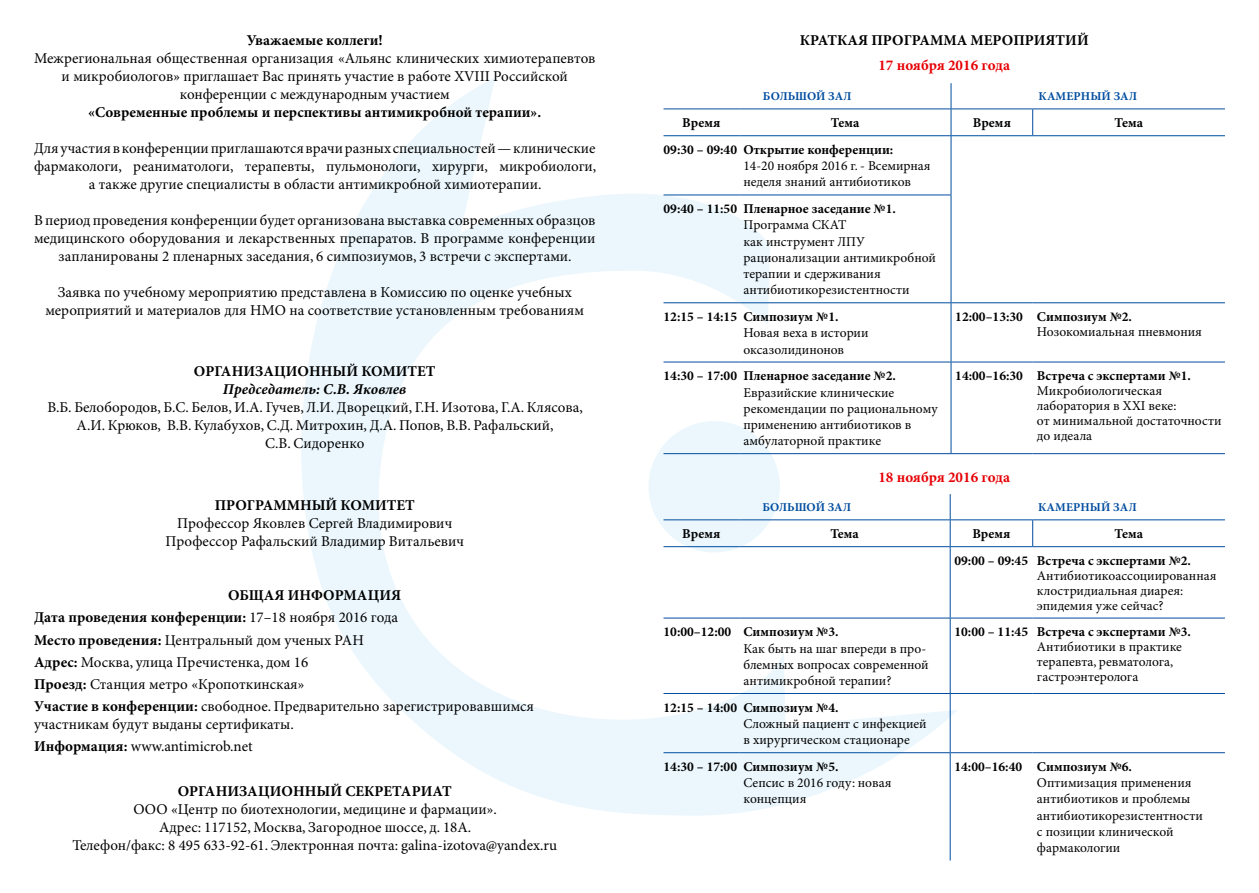
<style>
.page{position:relative;width:1259px;height:893px;background:#fff}
.page>*{position:absolute;margin:0;border:0;box-sizing:border-box;transform-origin:0 0}
.t1{font:15px/18px "Minion Pro";color:#000;text-align:center}
.t2{font:700 15px "Minion Pro";color:#000}
.t3{font:700 15px "Minion Pro";color:#e60005}
.t4{font:italic 700 15px "Minion Pro";color:#000}
.t5{font:13.5px/16.2px "Minion Pro";color:#000}
.t6{font:700 13.5px/26.8px "Minion Pro";color:#000}
.t7{font:700 12px "Minion Pro";letter-spacing:.01em;color:#004d9f}
.s1{font-weight:700}
</style>
<div class="page">
<svg style="left:301px;top:78px;width:656px;height:740px"></svg>
<hr style="left:663px;top:453px;width:76px;height:1px;background:#004d9f">
<hr style="left:739px;top:453px;width:212px;height:1px;background:#004d9f">
<hr style="left:951px;top:453px;width:81px;height:1px;background:#004d9f">
<hr style="left:1032px;top:453px;width:193px;height:1px;background:#004d9f">
<hr style="left:663px;top:109px;width:76px;height:1px;background:#004d9f">
<hr style="left:739px;top:109px;width:212px;height:1px;background:#004d9f">
<hr style="left:951px;top:109px;width:81px;height:1px;background:#004d9f">
<svg style="left:950px;top:83px;width:1px;height:52px"></svg>
<hr style="left:1032px;top:109px;width:193px;height:1px;background:#004d9f">
<svg style="left:1032px;top:109px;width:1px;height:26px"></svg>
<hr style="left:663px;top:135px;width:76px;height:1px;background:#004d9f">
<hr style="left:739px;top:135px;width:212px;height:1px;background:#004d9f">
<hr style="left:951px;top:135px;width:81px;height:1px;background:#004d9f">
<hr style="left:950px;top:136px;width:1px;height:59px;background:#004d9f">
<hr style="left:1032px;top:135px;width:193px;height:1px;background:#004d9f">
<hr style="left:663px;top:195px;width:76px;height:1px;background:#004d9f">
<hr style="left:739px;top:195px;width:212px;height:1px;background:#004d9f">
<hr style="left:950px;top:195px;width:1px;height:107px;background:#004d9f">
<hr style="left:663px;top:302px;width:76px;height:1px;background:#004d9f">
<hr style="left:739px;top:302px;width:212px;height:1px;background:#004d9f">
<hr style="left:951px;top:302px;width:81px;height:1px;background:#004d9f">
<hr style="left:950px;top:303px;width:1px;height:59px;background:#004d9f">
<hr style="left:1032px;top:302px;width:193px;height:1px;background:#004d9f">
<hr style="left:663px;top:362px;width:76px;height:1px;background:#004d9f">
<hr style="left:739px;top:362px;width:212px;height:1px;background:#004d9f">
<hr style="left:951px;top:362px;width:81px;height:1px;background:#004d9f">
<hr style="left:950px;top:362px;width:1px;height:91px;background:#004d9f">
<hr style="left:1032px;top:362px;width:193px;height:1px;background:#004d9f">
<hr style="left:663px;top:519px;width:76px;height:1px;background:#004d9f">
<hr style="left:739px;top:519px;width:211px;height:1px;background:#004d9f">
<hr style="left:950px;top:519px;width:82px;height:1px;background:#004d9f">
<svg style="left:950px;top:494px;width:1px;height:52px"></svg>
<hr style="left:1032px;top:519px;width:193px;height:1px;background:#004d9f">
<svg style="left:1032px;top:520px;width:1px;height:26px"></svg>
<hr style="left:663px;top:546px;width:76px;height:1px;background:#004d9f">
<hr style="left:739px;top:546px;width:211px;height:1px;background:#004d9f">
<hr style="left:950px;top:546px;width:82px;height:1px;background:#004d9f">
<hr style="left:950px;top:547px;width:1px;height:71px;background:#004d9f">
<hr style="left:1032px;top:546px;width:193px;height:1px;background:#004d9f">
<hr style="left:663px;top:618px;width:76px;height:1px;background:#004d9f">
<hr style="left:739px;top:618px;width:211px;height:1px;background:#004d9f">
<hr style="left:950px;top:618px;width:82px;height:1px;background:#004d9f">
<hr style="left:950px;top:618px;width:1px;height:75px;background:#004d9f">
<hr style="left:1032px;top:618px;width:193px;height:1px;background:#004d9f">
<hr style="left:663px;top:693px;width:76px;height:1px;background:#004d9f">
<hr style="left:739px;top:693px;width:211px;height:1px;background:#004d9f">
<hr style="left:950px;top:693px;width:82px;height:1px;background:#004d9f">
<hr style="left:950px;top:694px;width:1px;height:58px;background:#004d9f">
<hr style="left:1032px;top:693px;width:193px;height:1px;background:#004d9f">
<hr style="left:663px;top:752px;width:76px;height:1px;background:#004d9f">
<hr style="left:739px;top:752px;width:211px;height:1px;background:#004d9f">
<hr style="left:950px;top:752px;width:82px;height:1px;background:#004d9f">
<hr style="left:950px;top:753px;width:1px;height:107px;background:#004d9f">
<hr style="left:1032px;top:752px;width:193px;height:1px;background:#004d9f">
<p class="t2" style="left:247px;top:30px;width:138px">Уважаемые коллеги!</p>
<p class="t1" style="left:34px;top:50px;width:563px">Межрегиональная общественная организация «Альянс клинических химиотерапевтов и микробиологов» приглашает Вас принять участие в работе XVIII Российской конференции с международным участием</p>
<p class="t2" style="left:88px;top:102px;width:454px">«Современные проблемы и перспективы антимикробной терапии».</p>
<p class="t1" style="left:34px;top:140px;width:564px">Для участия в конференции приглашаются врачи разных специальностей — клинические фармакологи, реаниматологи, терапевты, пульмонологи, хирурги, микробиологи, а также другие специалисты в области антимикробной химиотерапии.</p>
<p class="t1" style="left:34px;top:212px;width:563px">В период проведения конференции будет организована выставка современных образцов медицинского оборудования и лекарственных препаратов. В программе конференции запланированы 2 пленарных заседания, 6 симпозиумов, 3 встречи с экспертами.</p>
<p class="t1" style="left:45px;top:284px;width:540px">Заявка по учебному мероприятию представлена в Комиссию по оценке учебных мероприятий и материалов для НМО на соответствие установленным требованиям</p>
<p class="t2" style="left:194px;top:361px;width:243px">ОРГАНИЗАЦИОННЫЙ КОМИТЕТ</p>
<p class="t4" style="left:223px;top:379px;width:185px">Председатель: С.В. Яковлев</p>
<p class="t1" style="left:47px;top:399px;width:537px">В.Б. Белобородов, Б.С. Белов, И.А. Гучев, Л.И. Дворецкий, Г.Н. Изотова, Г.А. Клясова,<br>А.И. Крюков, В.В. Кулабухов, С.Д. Митрохин, Д.А. Попов, В.В. Рафальский,<br>С.В. Сидоренко</p>
<p class="t2" style="left:215px;top:495px;width:201px">ПРОГРАММНЫЙ КОМИТЕТ</p>
<p class="t1" style="left:165px;top:515px;width:300px">Профессор Яковлев Сергей Владимирович<br>Профессор Рафальский Владимир Витальевич</p>
<p class="t1" style="left:34px;top:585px;width:501px;line-height:22.2px;text-align:left;text-indent:194px"><span class="s1">ОБЩАЯ ИНФОРМАЦИЯ<br>Дата проведения конференции:</span> 17–18 ноября 2016 года<br><span class="s1">Место проведения:</span> Центральный дом ученых РАН<br><span class="s1">Адрес:</span> Москва, улица Пречистенка, дом 16<br><span class="s1">Проезд:</span> Станция метро «Кропоткинская»<br><span class="s1">Участие в конференции:</span> свободное. Предварительно зарегистрировавшимся</p>
<p class="t1" style="left:34px;top:714px;width:261px;line-height:22.2px;text-align:left">участникам будут выданы сертификаты.<br><span class="s1">Информация:</span> www.antimicrob.net</p>
<p class="t2" style="left:178px;top:781px;width:275px">ОРГАНИЗАЦИОННЫЙ СЕКРЕТАРИАТ</p>
<p class="t1" style="left:72px;top:801px;width:486px">ООО «Центр по биотехнологии, медицине и фармации».<br>Адрес: 117152, Москва, Загородное шоссе, д. 18А.<br>Телефон/факс: 8 495 633-92-61. Электронная почта: galina-izotova@yandex.ru</p>
<p class="t2" style="left:800px;top:30px;width:290px">КРАТКАЯ ПРОГРАММА МЕРОПРИЯТИЙ</p>
<p class="t3" style="left:878px;top:55px;width:133px">17 ноября 2016 года</p>
<p class="t7" style="left:763px;top:88px;width:90px">БОЛЬШОЙ ЗАЛ</p>
<p class="t7" style="left:1038px;top:88px;width:100px">КАМЕРНЫЙ ЗАЛ</p>
<p class="t6" style="left:682px;top:109px;width:40px">Время</p>
<p class="t6" style="left:831px;top:109px;width:30px">Тема</p>
<p class="t6" style="left:972px;top:109px;width:40px">Время</p>
<p class="t6" style="left:1114px;top:109px;width:30px">Тема</p>
<p class="t6" style="left:663px;top:136px;width:231px">09:30 – 09:40 Открытие конференции:</p>
<p class="t5" style="left:743px;top:158px;width:189px">14-20 ноября 2016 г. - Всемирная неделя знаний антибиотиков</p>
<p class="t6" style="left:663px;top:195px;width:234px">09:40 – 11:50 Пленарное заседание №1.</p>
<p class="t5" style="left:743px;top:218px;width:194px">Программа СКАТ<br>как инструмент ЛПУ рационализации антимикробной терапии и сдерживания антибиотикорезистентности</p>
<p class="t6" style="left:663px;top:303px;width:177px">12:15 – 14:15 Симпозиум №1.</p>
<p class="t5" style="left:743px;top:325px;width:127px">Новая веха в истории оксазолидинонов</p>
<p class="t6" style="left:955px;top:303px;width:178px">12:00–13:30 Симпозиум №2.</p>
<p class="t5" style="left:1037px;top:324px;width:167px">Нозокомиальная пневмония</p>
<p class="t6" style="left:663px;top:362px;width:234px">14:30 – 17:00 Пленарное заседание №2.</p>
<p class="t5" style="left:743px;top:385px;width:196px">Евразийские клинические рекомендации по рациональному применению антибиотиков в амбулаторной практике</p>
<p class="t6" style="left:955px;top:362px;width:237px">14:00–16:30 Встреча с экспертами №1.</p>
<p class="t5" style="left:1037px;top:384px;width:186px;line-height:14.9px">Микробиологическая лаборатория в XXI веке:<br>от минимальной достаточности до идеала</p>
<p class="t3" style="left:878px;top:466px;width:133px">18 ноября 2016 года</p>
<p class="t7" style="left:762px;top:499px;width:90px">БОЛЬШОЙ ЗАЛ</p>
<p class="t7" style="left:1038px;top:499px;width:100px">КАМЕРНЫЙ ЗАЛ</p>
<p class="t6" style="left:682px;top:520px;width:40px">Время</p>
<p class="t6" style="left:830px;top:520px;width:30px">Тема</p>
<p class="t6" style="left:972px;top:520px;width:40px">Время</p>
<p class="t6" style="left:954px;top:520px;width:238px;text-indent:160px">Тема<br>09:00 – 09:45 Встреча с экспертами №2.</p>
<p class="t5" style="left:1037px;top:569px;width:181px;line-height:14.9px">Антибиотикоассоциированная клостридиальная диарея: эпидемия уже сейчас?</p>
<p class="t6" style="left:663px;top:618px;width:177px">10:00–12:00 Симпозиум №3.</p>
<p class="t5" style="left:743px;top:641px;width:187px">Как быть на шаг впереди в про&shy;блемных вопросах современной антимикробной терапии?</p>
<p class="t6" style="left:663px;top:694px;width:177px">12:15 – 14:00 Симпозиум №4.</p>
<p class="t5" style="left:743px;top:716px;width:185px">Сложный пациент с инфекцией в хирургическом стационаре</p>
<p class="t6" style="left:663px;top:753px;width:177px">14:30 – 17:00 Симпозиум №5.</p>
<p class="t5" style="left:743px;top:775px;width:149px">Сепсис в 2016 году: новая концепция</p>
<p class="t6" style="left:954px;top:618px;width:238px">10:00 – 11:45 Встреча с экспертами №3.</p>
<p class="t5" style="left:1037px;top:640px;width:146px;line-height:14.9px">Антибиотики в практике терапевта, ревматолога, гастроэнтеролога</p>
<p class="t6" style="left:954px;top:753px;width:179px">14:00–16:40 Симпозиум №6.</p>
<p class="t5" style="left:1037px;top:775px;width:168px">Оптимизация применения антибиотиков и проблемы антибиотикорезистентности с позиции клинической фармакологии</p>
</div>
